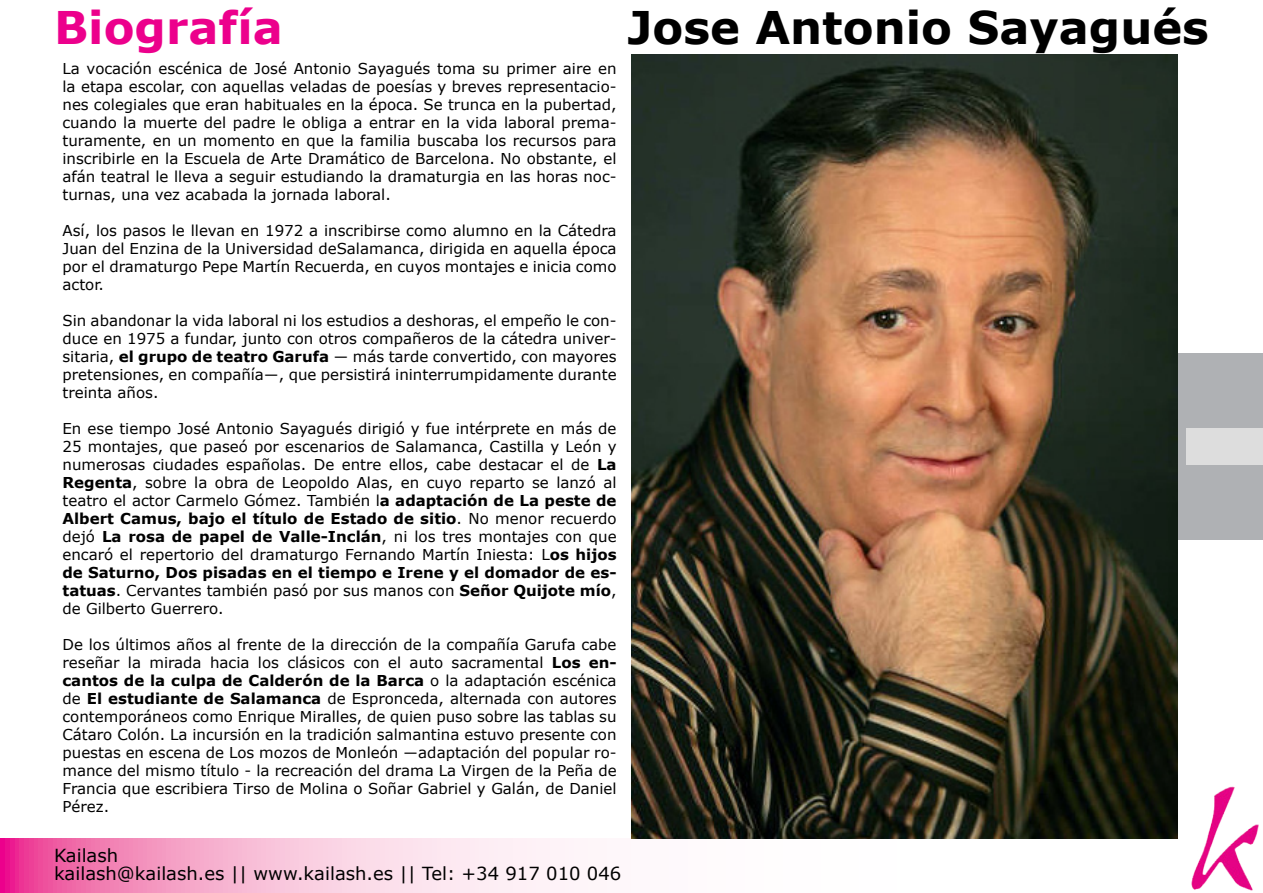
<style>
.page{position:relative;width:1263px;height:893px;background:#fff}
.page>*{position:absolute;margin:0;border:0;box-sizing:border-box;transform-origin:0 0}
.t1{font:700 45px "Verdana";color:#000}
.t2{font:700 45px "Verdana";color:#ec008c}
.t3{font:18px/18px "Verdana";color:#000}
.t4{font:15px/18px "Verdana";color:#000;text-align:justify}
.s1{font-weight:700}
</style>
<div class="page">
<svg style="left:0;top:839px;width:574px;height:54px;background:#f7b3d3"></svg>
<div style="left:631px;top:353px;width:632px;height:187px;background:#afb1b4"></div>
<div style="left:1186px;top:428px;width:77px;height:37px;background:#ddd"></div>
<img style="left:1191px;top:786px;width:68px;height:105px">
<img style="left:631px;top:54px;width:547px;height:785px">
<h1 class="t2" style="left:54px;top:-1px;width:230px">Biografía</h1>
<h1 class="t1" style="left:627px;top:-1px;width:583px">Jose Antonio Sayagués</h1>
<p class="t4" style="left:63px;top:59px;width:556px">La vocación escénica de José Antonio Sayagués toma su primer aire en la etapa escolar, con aquellas veladas de poesías y breves representacio&shy;nes colegiales que eran habituales en la época. Se trunca en la pubertad, cuando la muerte del padre le obliga a entrar en la vida laboral prema&shy;turamente, en un momento en que la familia buscaba los recursos para inscribirle en la Escuela de Arte Dramático de Barcelona. No obstante, el afán teatral le lleva a seguir estudiando la dramaturgia en las horas noc&shy;turnas, una vez acabada la jornada laboral.</p>
<p class="t4" style="left:63px;top:221px;width:556px">Así, los pasos le llevan en 1972 a inscribirse como alumno en la Cátedra Juan del Enzina de la Universidad deSalamanca, dirigida en aquella época por el dramaturgo Pepe Martín Recuerda, en cuyos montajes e inicia como actor.</p>
<p class="t4" style="left:63px;top:311px;width:556px">Sin abandonar la vida laboral ni los estudios a deshoras, el empeño le con&shy;duce en 1975 a fundar, junto con otros compañeros de la cátedra univer&shy;sitaria, <span class="s1">el grupo de teatro Garufa</span> ― más tarde convertido, con mayores pretensiones, en compañía―, que persistirá ininterrumpidamente durante treinta años.</p>
<p class="t4" style="left:63px;top:419px;width:556px">En ese tiempo José Antonio Sayagués dirigió y fue intérprete en más de 25 montajes, que paseó por escenarios de Salamanca, Castilla y León y numerosas ciudades españolas. De entre ellos, cabe destacar el de <span class="s1">La Regenta</span>, sobre la obra de Leopoldo Alas, en cuyo reparto se lanzó al teatro el actor Carmelo Gómez. También l<span class="s1">a adaptación de La peste de Albert Camus, bajo el título de Estado de sitio</span>. No menor recuerdo dejó <span class="s1">La rosa de papel de Valle-Inclán</span>, ni los tres montajes con que encaró el repertorio del dramaturgo Fernando Martín Iniesta: L<span class="s1">os hijos de Saturno, Dos pisadas en el tiempo e Irene y el domador de es&shy;tatuas</span>. Cervantes también pasó por sus manos con <span class="s1">Señor Quijote mío</span>, de Gilberto Guerrero.</p>
<p class="t4" style="left:63px;top:635px;width:556px">De los últimos años al frente de la dirección de la compañía Garufa cabe reseñar la mirada hacia los clásicos con el auto sacramental <span class="s1">Los en&shy;cantos de la culpa de Calderón de la Barca</span> o la adaptación escénica de <span class="s1">El estudiante de Salamanca</span> de Espronceda, alternada con autores contemporáneos como Enrique Miralles, de quien puso sobre las tablas su Cátaro Colón. La incursión en la tradición salmantina estuvo presente con puestas en escena de Los mozos de Monleón ―adaptación del popular ro&shy;mance del mismo título - la recreación del drama La Virgen de la Peña de Francia que escribiera Tirso de Molina o Soñar Gabriel y Galán, de Daniel Pérez.</p>
<p class="t3" style="left:54px;top:845px;width:569px">Kailash<br>kailash@kailash.es || www.kailash.es || Tel: +34 917 010 046</p>
</div>
